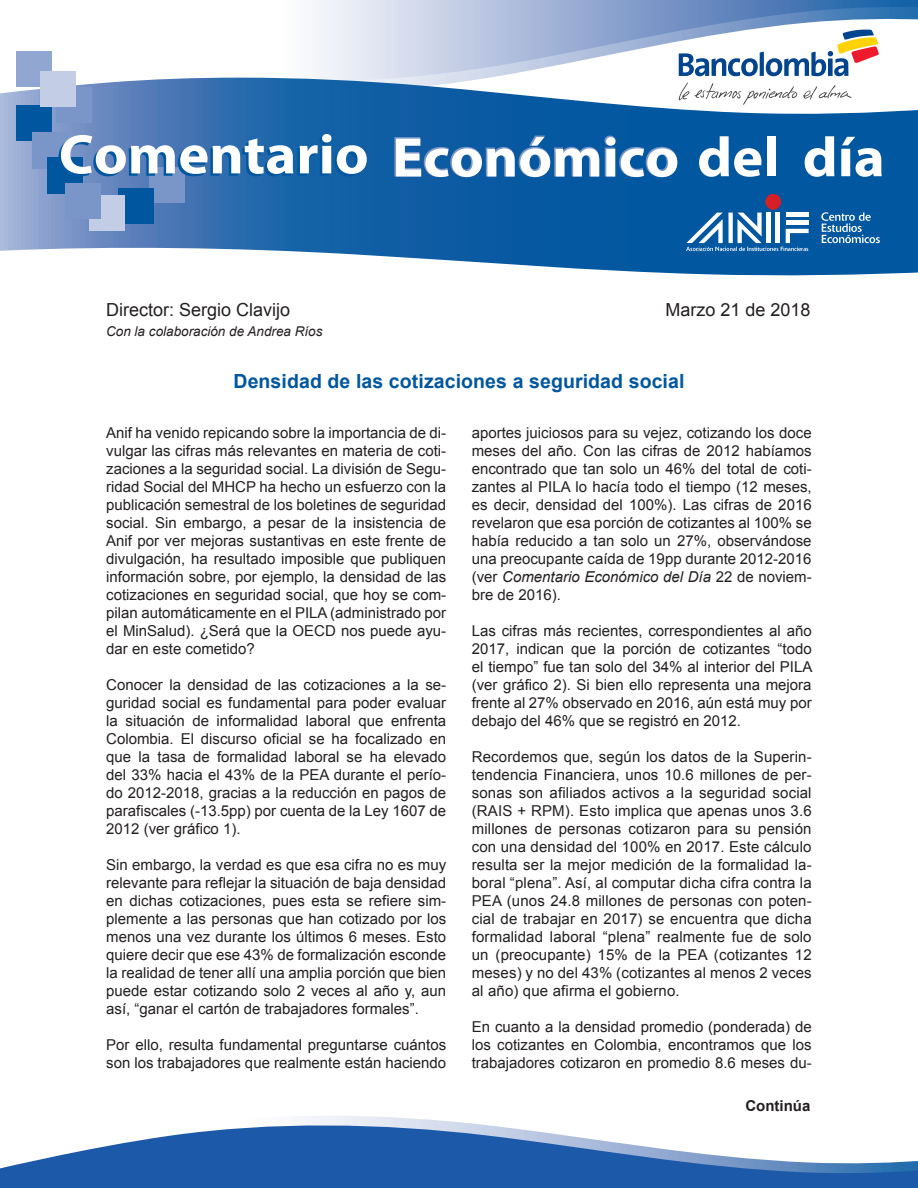
<style>
.page{position:relative;width:918px;height:1188px;background:#fff}
.page>*{position:absolute;margin:0;border:0;box-sizing:border-box;transform-origin:0 0}
.TITULO{font:700 19.5px "Arial";letter-spacing:.005em;color:#01579f}
.t1{font:18px "Arial";color:#231f20}
.TEXTO{font:15px/18px "Arial";color:#231f20;text-align:justify}
.t2{font:700 15px "Arial";color:#231f20}
.t3{font:italic 13.5px "Arial";color:#231f20}
.s1{font-style:italic}
</style>
<div class="page">
<svg style="left:207px;top:0;width:711px;height:78px"></svg>
<svg style="left:0;top:78px;width:613px;height:26px"></svg>
<svg style="left:0;top:104px;width:918px;height:172px;background:#3a79b4"></svg>
<svg style="left:308px;top:1116px;width:134px;height:5px"></svg>
<div style="left:149px;top:167px;width:36px;height:36px;background:#7a95c7"></div>
<div style="left:56px;top:87px;width:36px;height:36px;background:#7a95c7"></div>
<div style="left:16px;top:51px;width:36px;height:36px;background:#91a6d1"></div>
<div style="left:16px;top:105px;width:36px;height:36px;background:#01579f"></div>
<div style="left:32px;top:132px;width:36px;height:36px;background:#7a95c7"></div>
<div style="left:47px;top:158px;width:36px;height:36px;background:#01579f"></div>
<div style="left:118px;top:188px;width:36px;height:36px;background:#01579f"></div>
<div style="left:89px;top:195px;width:36px;height:36px;background:#c3cde6"></div>
<div style="left:40px;top:71px;width:36px;height:36px;background:#c3cde6"></div>
<div style="left:65px;top:183px;width:36px;height:36px;background:#7a95c7"></div>
<svg style="left:58px;top:134px;width:309px;height:42px"></svg>
<svg style="left:394px;top:134px;width:284px;height:44px"></svg>
<div style="left:767px;top:139px;width:9px;height:40px;background:#01579f"></div>
<svg style="left:699px;top:136px;width:62px;height:44px"></svg>
<div style="left:767px;top:136px;width:9px;height:40px;background:#fff"></div>
<svg style="left:805px;top:136px;width:29px;height:44px"></svg>
<svg style="left:841px;top:137px;width:41px;height:43px"></svg>
<svg style="left:0;top:1121px;width:918px;height:67px;fill:#1c5aa9"></svg>
<svg style="left:821px;top:212px;width:59px;height:31px;background:#3e7fb6"></svg>
<div style="left:765px;top:194px;width:16px;height:16px;background:#d61f26;border-radius:50%"></div>
<svg style="left:686px;top:213px;width:123px;height:38px"></svg>
<div style="left:766px;top:213px;width:5px;height:30px;background:#fff"></div>
<hr style="left:776px;top:213px;width:4px;height:30px;background:#fff">
<svg style="left:679px;top:28px;width:202px;height:48px"></svg>
<svg style="left:678px;top:82px;width:174px;height:24px"></svg>
<p class="t1" style="left:106px;top:298px;width:186px">Director: Sergio Clavijo</p>
<p class="t3" style="left:106px;top:322px;width:218px">Con la colaboración de Andrea Ríos</p>
<p class="TITULO" style="left:234px;top:368px;width:452px">Densidad de las cotizaciones a seguridad social</p>
<p class="TEXTO" style="left:106px;top:424px;width:341px">Anif ha venido repicando sobre la importancia de di&shy;vulgar las cifras más relevantes en materia de coti&shy;zaciones a la seguridad social. La división de Segu&shy;ridad Social del MHCP ha hecho un esfuerzo con la publicación semestral de los boletines de seguridad social. Sin embargo, a pesar de la insistencia de Anif por ver mejoras sustantivas en este frente de divulgación, ha resultado imposible que publiquen información sobre, por ejemplo, la densidad de las cotizaciones en seguridad social, que hoy se com&shy;pilan automáticamente en el PILA (administrado por el MinSalud). ¿Será que la OECD nos puede ayu&shy;dar en este cometido?</p>
<p class="TEXTO" style="left:106px;top:676px;width:341px">Conocer la densidad de las cotizaciones a la se&shy;guridad social es fundamental para poder evaluar la situación de informalidad laboral que enfrenta Colombia. El discurso oficial se ha focalizado en que la tasa de formalidad laboral se ha elevado del 33% hacia el 43% de la PEA durante el perío&shy;do 2012-2018, gracias a la reducción en pagos de parafiscales (-13.5pp) por cuenta de la Ley 1607 de 2012 (ver gráfico 1).</p>
<p class="TEXTO" style="left:106px;top:856px;width:341px">Sin embargo, la verdad es que esa cifra no es muy relevante para reflejar la situación de baja densidad en dichas cotizaciones, pues esta se refiere sim&shy;plemente a las personas que han cotizado por los menos una vez durante los últimos 6 meses. Esto quiere decir que ese 43% de formalización esconde la realidad de tener allí una amplia porción que bien puede estar cotizando solo 2 veces al año y, aun así, “ganar el cartón de trabajadores formales”.</p>
<p class="TEXTO" style="left:106px;top:1036px;width:341px">Por ello, resulta fundamental preguntarse cuántos son los trabajadores que realmente están haciendo</p>
<p class="t1" style="left:665px;top:298px;width:147px">Marzo 21 de 2018</p>
<p class="TEXTO" style="left:472px;top:424px;width:341px">aportes juiciosos para su vejez, cotizando los doce meses del año. Con las cifras de 2012 habíamos encontrado que tan solo un 46% del total de coti&shy;zantes al PILA lo hacía todo el tiempo (12 meses, es decir, densidad del 100%). Las cifras de 2016 revelaron que esa porción de cotizantes al 100% se había reducido a tan solo un 27%, observándose una preocupante caída de 19pp durante 2012-2016 (ver <span class="s1">Comentario Económico del Día</span> 22 de noviem&shy;bre de 2016).</p>
<p class="TEXTO" style="left:472px;top:622px;width:342px">Las cifras más recientes, correspondientes al año 2017, indican que la porción de cotizantes “todo el tiempo” fue tan solo del 34% al interior del PILA (ver gráfico 2). Si bien ello representa una mejora frente al 27% observado en 2016, aún está muy por debajo del 46% que se registró en 2012.</p>
<p class="TEXTO" style="left:472px;top:748px;width:341px">Recordemos que, según los datos de la Superin&shy;tendencia Financiera, unos 10.6 millones de per&shy;sonas son afiliados activos a la seguridad social (RAIS + RPM). Esto implica que apenas unos 3.6 millones de personas cotizaron para su pensión con una densidad del 100% en 2017. Este cálculo resulta ser la mejor medición de la formalidad la&shy;boral “plena”. Así, al computar dicha cifra contra la PEA (unos 24.8 millones de personas con poten&shy;cial de trabajar en 2017) se encuentra que dicha formalidad laboral “plena” realmente fue de solo un (preocupante) 15% de la PEA (cotizantes 12 meses) y no del 43% (cotizantes al menos 2 veces al año) que afirma el gobierno.</p>
<p class="TEXTO" style="left:472px;top:1018px;width:341px">En cuanto a la densidad promedio (ponderada) de los cotizantes en Colombia, encontramos que los trabajadores cotizaron en promedio 8.6 meses du-</p>
<p class="t2" style="left:745px;top:1096px;width:66px">Continúa</p>
</div>
